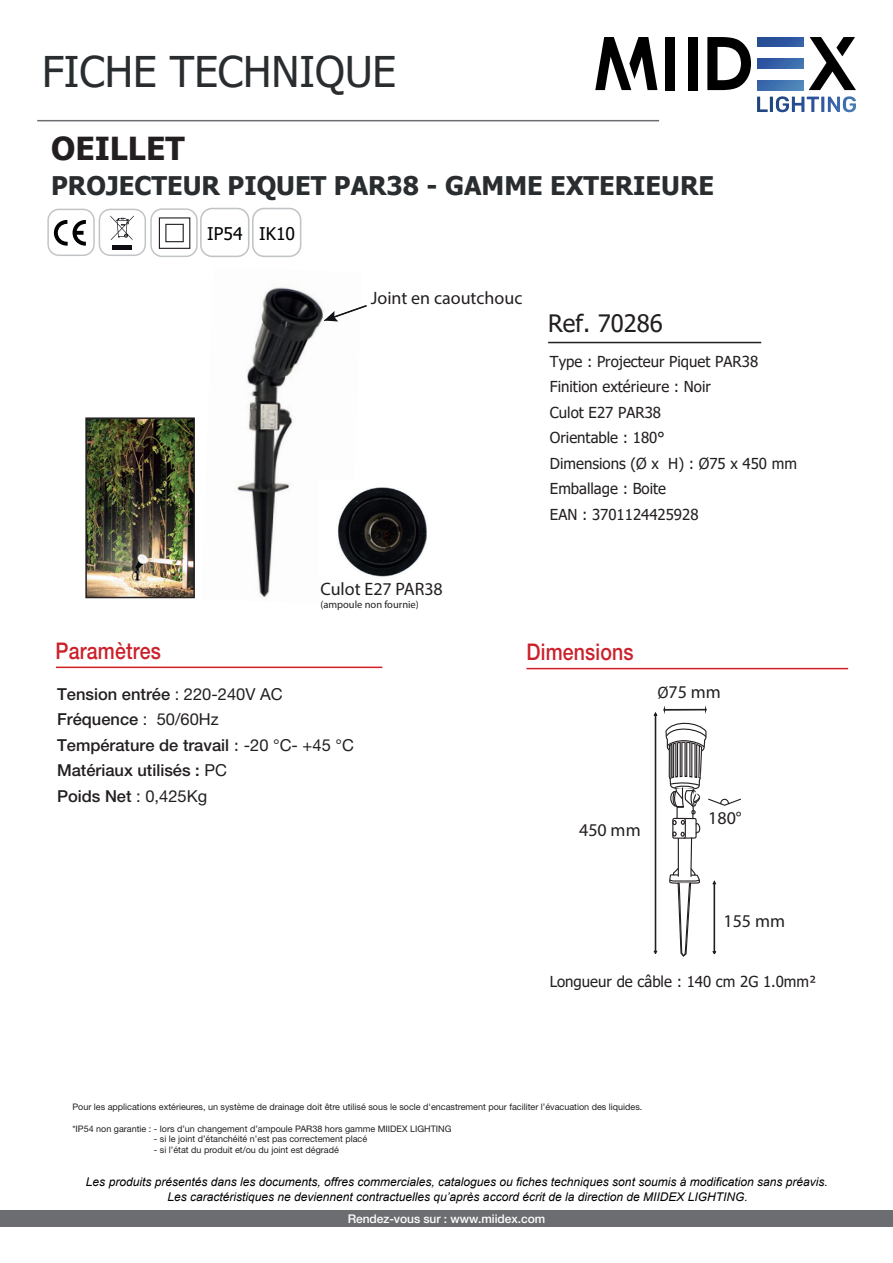
<style>
.page{position:relative;width:893px;height:1263px;background:#fff}
.page>*{position:absolute;margin:0;border:0;box-sizing:border-box;transform-origin:0 0}
.t1{font:42.3px "Tahoma";color:#292d2f}
.t2{font:700 31.65px "Tahoma";color:#231f20}
.t3{font:700 25.65px "Tahoma";color:#292d2f}
.t4{font:24px "Tahoma";color:#231f20}
.t5{font:500 22.95px "Helvetica Neue LT Std";letter-spacing:.01em;color:#cb212b;scale:.85 1}
.t6{font:18px "Myriad Pro";color:#231f20}
.t7{font:17.55px "Tahoma";color:#000}
.t8{font:500 16.5px/25.5px "Helvetica Neue LT Std";color:#231f20}
.t9{font:15.15px/25.5px "Tahoma";color:#231f20}
.t10{font:italic 12px "Arial";color:#000001}
.t11{font:500 12px "Helvetica Neue LT Std";letter-spacing:-.005em;color:#fff}
.t12{font:10.5px "Myriad Pro";color:#231f20}
.t13{font:9px "Helvetica Neue LT Std";color:#231f20}
.s1{font-weight:400}
.s2{font-family:"Tahoma";font-weight:400;font-size:15.15px}
.s3{font-family:"Tahoma";font-size:15.15px}
</style>
<div class="page">
<img style="left:237px;top:287px;width:101px;height:310px">
<hr style="left:548px;top:342px;width:213px;height:1px;background:#231f20">
<div style="left:47px;top:209px;width:48px;height:47px;border:1px solid #c1c4c7;border-radius:11px"></div>
<div style="left:99px;top:209px;width:47px;height:47px;border:1px solid #c1c4c7;border-radius:11px"></div>
<svg style="left:54px;top:220px;width:32px;height:26px"></svg>
<svg style="left:110px;top:215px;width:24px;height:25px"></svg>
<div style="left:112px;top:245px;width:20px;height:5px;background:#0f0c12"></div>
<div style="left:200px;top:208px;width:49px;height:49px;border:2px solid #c1c4c7;border-radius:11px"></div>
<div style="left:150px;top:208px;width:48px;height:49px;border:1px solid #c1c4c7;border-radius:11px"></div>
<div style="left:252px;top:208px;width:49px;height:49px;border:2px solid #c1c4c7;border-radius:11px"></div>
<div style="left:0;top:1210px;width:893px;height:17px;background:#6c6d70"></div>
<div style="left:159px;top:217px;width:31px;height:32px;border:1px solid #231f20"></div>
<div style="left:165px;top:224px;width:19px;height:18px;border:1px solid #231f20"></div>
<img style="left:319px;top:480px;width:108px;height:100px">
<img style="left:88px;top:420px;width:104px;height:175px">
<div style="left:85px;top:417px;width:110px;height:181px;border:2px solid #231f20"></div>
<svg style="left:653px;top:705px;width:88px;height:252px"></svg>
<svg style="left:324px;top:304px;width:43px;height:17px"></svg>
<hr style="left:56px;top:667px;width:326px;height:1px;background:#d01f26">
<hr style="left:526px;top:668px;width:322px;height:1px;background:#d01f26">
<hr style="left:37px;top:120px;width:622px;height:1px;background:#6c6d70">
<svg style="left:809px;top:37px;width:47px;height:53px"></svg>
<svg style="left:707px;top:37px;width:44px;height:53px"></svg>
<div style="left:688px;top:37px;width:10px;height:53px;background:#000001"></div>
<div style="left:665px;top:37px;width:10px;height:53px;background:#000001"></div>
<svg style="left:757px;top:96px;width:99px;height:16px"></svg>
<svg style="left:595px;top:37px;width:62px;height:53px"></svg>
<svg style="left:757px;top:37px;width:46px;height:9px"></svg>
<svg style="left:757px;top:59px;width:46px;height:9px"></svg>
<svg style="left:757px;top:81px;width:46px;height:9px"></svg>
<h1 class="t1" style="left:42px;top:43px;width:356px">FICHE TECHNIQUE</h1>
<h2 class="t2" style="left:51px;top:126px;width:135px">OEILLET</h2>
<h3 class="t3" style="left:51px;top:167px;width:665px">PROJECTEUR PIQUET PAR38 - GAMME EXTERIEURE</h3>
<h3 class="t7" style="left:207px;top:222px;width:89px">IP54 IK10</h3>
<h3 class="t6" style="left:371px;top:287px;width:153px">Joint en caoutchouc</h3>
<h3 class="t6" style="left:320px;top:578px;width:124px">Culot E27 PAR38</h3>
<p class="t12" style="left:320px;top:598px;width:100px">(ampoule non fournie)</p>
<h3 class="t4" style="left:548px;top:308px;width:116px">Ref. 70286</h3>
<h3 class="t9" style="left:550px;top:349px;width:249px">Type : Projecteur Piquet PAR38<br>Finition extérieure : Noir<br>Culot E27 PAR38<br>Orientable : 180°<br>Dimensions (Ø x H) : Ø75 x 450 mm<br>Emballage : Boite<br>EAN : 3701124425928</h3>
<h3 class="t5" style="left:56px;top:637px;width:125px">Paramètres</h3>
<h3 class="t5" style="left:526px;top:638px;width:128px">Dimensions</h3>
<h3 class="t8" style="left:57px;top:681px;width:298px">Tension entrée <span class="s1">: 220-240V AC<br></span>Fréquence <span class="s1">: 50/60Hz<br></span>Température de travail <span class="s2">:</span> <span class="s1">-20 °C- +45 °C<br></span>Matériaux utilisés : <span class="s1">PC<br></span>Poids Net <span class="s1">: 0,425Kg</span></h3>
<h3 class="t6" style="left:579px;top:819px;width:63px">450 mm</h3>
<h3 class="t6" style="left:658px;top:681px;width:64px"><span class="s3">Ø</span>75 mm</h3>
<h3 class="t6" style="left:708px;top:806px;width:35px">180°</h3>
<h3 class="t6" style="left:723px;top:909px;width:63px">155 mm</h3>
<h3 class="t9" style="left:550px;top:969px;width:268px">Longueur de câble : 140 cm 2G 1.0mm²</h3>
<p class="t13" style="left:72px;top:1101px;width:571px">Pour les applications extérieures, un système de drainage doit être utilisé sous le socle d'encastrement pour faciliter l’évacuation des liquides.</p>
<p class="t13" style="left:72px;top:1123px;width:381px">*IP54 non garantie : - lors d’un changement d’ampoule PAR38 hors gamme MIIDEX LIGHTING</p>
<p class="t13" style="left:154px;top:1134px;width:215px">- si le joint d’étanchéité n’est pas correctement placé</p>
<p class="t13" style="left:154px;top:1145px;width:186px">- si l’état du produit et/ou du joint est dégradé</p>
<h3 class="t10" style="left:86px;top:1174px;width:743px">Les produits présentés dans les documents, offres commerciales, catalogues ou fiches techniques sont soumis à modification sans préavis.</h3>
<h3 class="t10" style="left:167px;top:1188px;width:582px">Les caractéristiques ne deviennent contractuelles qu’après accord écrit de la direction de MIIDEX LIGHTING.</h3>
<h3 class="t11" style="left:348px;top:1211px;width:199px">Rendez-vous sur : www.miidex.com</h3>
</div>
